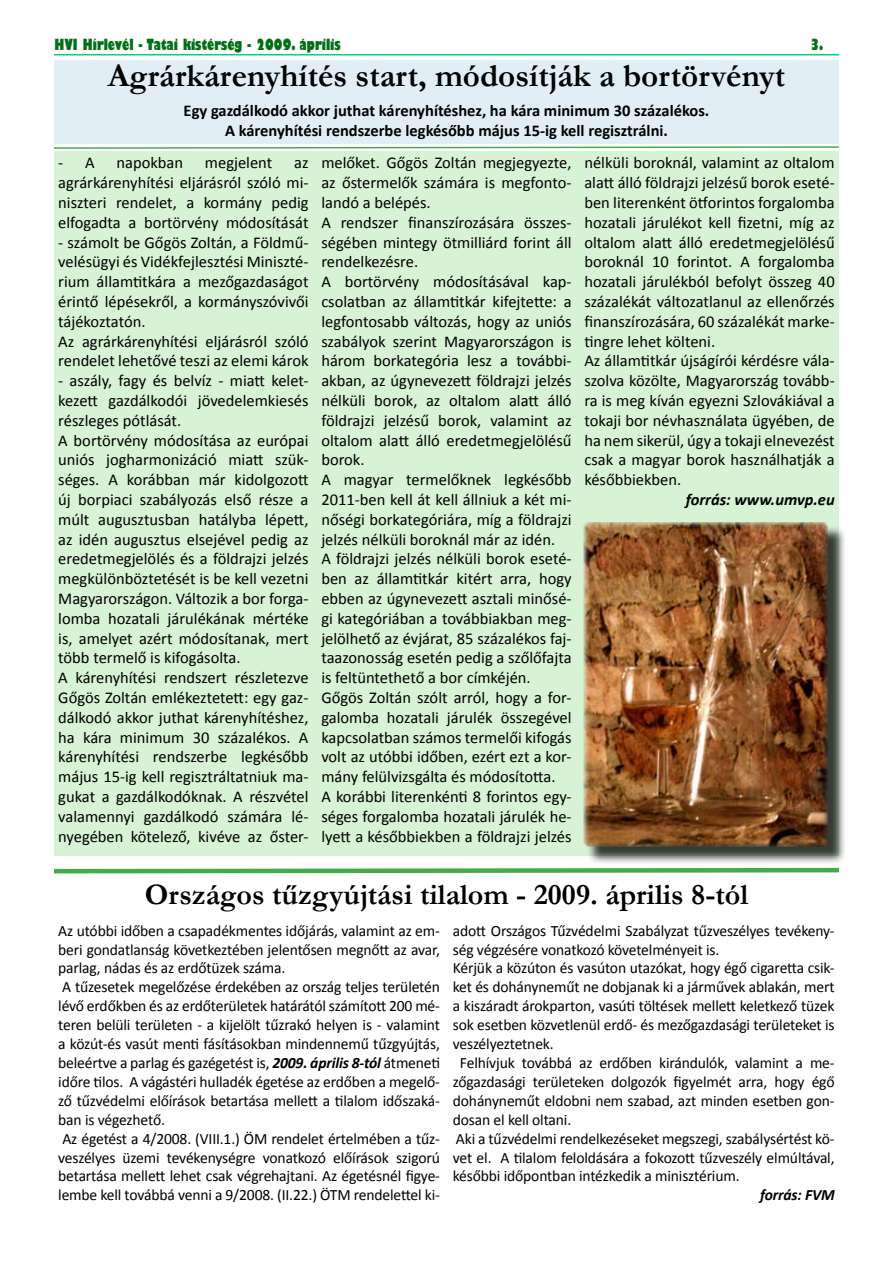
<style>
.page{position:relative;width:893px;height:1263px;background:#fff}
.page>*{position:absolute;margin:0;border:0;box-sizing:border-box;transform-origin:0 0}
.t1{font:700 33px "Garamond";color:#000}
.t2{font:700 30px "Garamond";color:#000}
.t3{font:16.5px/19.8px "Calibri";color:#000}
.t4{font:700 16.5px/19.8px "Calibri";color:#000;text-align:center}
.t5{font:italic 700 16.5px "Calibri";color:#000}
.t6{font:15.75px/18.9px "Calibri";letter-spacing:-.01em;color:#000}
.t7{font:italic 700 15.75px "Calibri";letter-spacing:-.01em;color:#000}
.t8{font:800 condensed 15px "Gill Sans";color:#007116}
.s1{font-weight:700;font-style:italic}
</style>
<div class="page">
<div style="left:54px;top:152px;width:785px;height:704px;background:#d7f2d5"></div>
<div style="left:54px;top:60px;width:785px;height:84px;background:#e1eef5"></div>
<svg style="left:54px;top:868px;width:785px;height:6px;background:#78c47e"></svg>
<div style="left:586px;top:525px;width:277px;height:346px;background:#000;opacity:.75"></div>
<img style="left:584px;top:522px;width:244px;height:324px">
<svg style="left:54px;top:146px;width:785px;height:3px"></svg>
<hr style="left:54px;top:54px;width:785px;height:2px;background:#00d382">
<p class="t8" style="left:54px;top:35px;width:288px">HVI Hírlevél - Tatai kistérség - 2009. április</p>
<p class="t8" style="left:810px;top:35px;width:14px">3.</p>
<h1 class="t1" style="left:108px;top:53px;width:679px">Agrárkárenyhítés start, módosítják a bortörvényt</h1>
<p class="t4" style="left:184px;top:100px;width:527px">Egy gazdálkodó akkor juthat kárenyhítéshez, ha kára minimum 30 százalékos.<br>A kárenyhítési rendszerbe legkésőbb május 15-ig kell regisztrálni.</p>
<p class="t3" style="left:58px;top:152px;width:38px">- A</p>
<p class="t3" style="left:116px;top:152px;width:68px">napokban</p>
<p class="t3" style="left:205px;top:152px;width:69px">megjelent</p>
<p class="t3" style="left:58px;top:152px;width:252px;text-align:justify;text-indent:236px">az agrárkárenyhítési eljárásról szóló mi&shy;niszteri rendelet, a kormány pedig elfogadta a bortörvény módosítását</p>
<p class="t3" style="left:58px;top:231px;width:252px">- számolt be Gőgös Zoltán, a Földmű&shy;velésügyi és Vidékfejlesztési Miniszté&shy;rium államtitkára a mezőgazdaságot érintő lépésekről, a kormányszóvivői tájékoztatón.<br>Az agrárkárenyhítési eljárásról szóló rendelet lehetővé teszi az elemi károk</p>
<p class="t3" style="left:58px;top:370px;width:252px">- aszály, fagy és belvíz - miatt kelet&shy;kezett gazdálkodói jövedelemkiesés részleges pótlását.<br>A bortörvény módosítása az európai uniós jogharmonizáció miatt szük&shy;séges. A korábban már kidolgozott új borpiaci szabályozás első része a múlt augusztusban hatályba lépett, az idén augusztus elsejével pedig az eredetmegjelölés és a földrajzi jelzés megkülönböztetését is be kell vezetni Magyarországon. Változik a bor forga&shy;lomba hozatali járulékának mértéke is, amelyet azért módosítanak, mert több termelő is kifogásolta.<br>A kárenyhítési rendszert részletezve Gőgös Zoltán emlékeztetett: egy gaz&shy;dálkodó akkor juthat kárenyhítéshez, ha kára minimum 30 százalékos. A kárenyhítési rendszerbe legkésőbb május 15-ig kell regisztráltatniuk ma&shy;gukat a gazdálkodóknak. A részvétel valamennyi gazdálkodó számára lé&shy;nyegében kötelező, kivéve az őster-</p>
<p class="t3" style="left:321px;top:152px;width:252px">melőket. Gőgös Zoltán megjegyezte, az őstermelők számára is megfonto&shy;landó a belépés.<br>A rendszer finanszírozására összes&shy;ségében mintegy ötmilliárd forint áll rendelkezésre.<br>A bortörvény módosításával kap&shy;csolatban az államtitkár kifejtette: a legfontosabb változás, hogy az uniós szabályok szerint Magyarországon is három borkategória lesz a további&shy;akban, az úgynevezett földrajzi jelzés nélküli borok, az oltalom alatt álló földrajzi jelzésű borok, valamint az oltalom alatt álló eredetmegjelölésű borok.<br>A magyar termelőknek legkésőbb 2011-ben kell át kell állniuk a két mi&shy;nőségi borkategóriára, míg a földrajzi jelzés nélküli boroknál már az idén.<br>A földrajzi jelzés nélküli borok eseté&shy;ben az államtitkár kitért arra, hogy ebben az úgynevezett asztali minősé&shy;gi kategóriában a továbbiakban meg&shy;jelölhető az évjárat, 85 százalékos faj&shy;taazonosság esetén pedig a szőlőfajta is feltüntethető a bor címkéjén.<br>Gőgös Zoltán szólt arról, hogy a for&shy;galomba hozatali járulék összegével kapcsolatban számos termelői kifogás volt az utóbbi időben, ezért ezt a kor&shy;mány felülvizsgálta és módosította.<br>A korábbi literenkénti 8 forintos egy&shy;séges forgalomba hozatali járulék he&shy;lyett a későbbiekben a földrajzi jelzés</p>
<p class="t3" style="left:584px;top:152px;width:252px">nélküli boroknál, valamint az oltalom alatt álló földrajzi jelzésű borok eseté&shy;ben literenként ötforintos forgalomba hozatali járulékot kell fizetni, míg az oltalom alatt álló eredetmegjelölésű boroknál 10 forintot. A forgalomba hozatali járulékból befolyt összeg 40 százalékát változatlanul az ellenőrzés finanszírozására, 60 százalékát marke&shy;tingre lehet költeni.<br>Az államtitkár újságírói kérdésre vála&shy;szolva közölte, Magyarország tovább&shy;ra is meg kíván egyezni Szlovákiával a tokaji bor névhasználata ügyében, de ha nem sikerül, úgy a tokaji elnevezést csak a magyar borok használhatják a későbbiekben.</p>
<p class="t5" style="left:686px;top:489px;width:151px">forrás: www.umvp.eu</p>
<h2 class="t2" style="left:145px;top:874px;width:605px">Országos tűzgyújtási tilalom - 2009. április 8-tól</h2>
<p class="t6" style="left:58px;top:920px;width:383px">Az utóbbi időben a csapadékmentes időjárás, valamint az em&shy;beri gondatlanság következtében jelentősen megnőtt az avar, parlag, nádas és az erdőtüzek száma.<br>A tűzesetek megelőzése érdekében az ország teljes területén lévő erdőkben és az erdőterületek határától számított 200 mé&shy;teren belüli területen - a kijelölt tűzrakó helyen is - valamint a közút-és vasút menti fásításokban mindennemű tűzgyújtás, beleértve a parlag és gazégetést is, <span class="s1">2009. április 8-tól</span> átmeneti időre tilos. A vágástéri hulladék égetése az erdőben a megelő&shy;ző tűzvédelmi előírások betartása mellett a tilalom időszaká&shy;ban is végezhető.<br>Az égetést a 4/2008. (VIII.1.) ÖM rendelet értelmében a tűz&shy;veszélyes üzemi tevékenységre vonatkozó előírások szigorú betartása mellett lehet csak végrehajtani. Az égetésnél figye&shy;lembe kell továbbá venni a 9/2008. (II.22.) ÖTM rendelettel ki-</p>
<p class="t6" style="left:453px;top:920px;width:383px">adott Országos Tűzvédelmi Szabályzat tűzveszélyes tevékeny-</p>
<p class="t6" style="left:453px;top:939px;width:268px">ség végzésére vonatkozó követelményeit is.</p>
<p class="t6" style="left:453px;top:958px;width:383px">Kérjük a közúton és vasúton utazókat, hogy égő cigaretta csik-</p>
<p class="t6" style="left:453px;top:977px;width:383px">ket és dohányneműt ne dobjanak ki a járművek ablakán, mert</p>
<p class="t6" style="left:453px;top:996px;width:383px">a kiszáradt árokparton, vasúti töltések mellett keletkező tüzek</p>
<p class="t6" style="left:453px;top:1015px;width:383px">sok esetben közvetlenül erdő- és mezőgazdasági területeket is</p>
<p class="t6" style="left:453px;top:1034px;width:102px">veszélyeztetnek.</p>
<p class="t6" style="left:460px;top:1052px;width:376px">Felhívjuk továbbá az erdőben kirándulók, valamint a me-</p>
<p class="t6" style="left:453px;top:1071px;width:383px">zőgazdasági területeken dolgozók figyelmét arra, hogy égő</p>
<p class="t6" style="left:453px;top:1090px;width:383px">dohányneműt eldobni nem szabad, azt minden esetben gon-</p>
<p class="t6" style="left:453px;top:1109px;width:120px">dosan el kell oltani.</p>
<p class="t6" style="left:456px;top:1128px;width:380px">Aki a tűzvédelmi rendelkezéseket megszegi, szabálysértést kö-</p>
<p class="t6" style="left:453px;top:1147px;width:383px">vet el. A tilalom feloldására a fokozott tűzveszély elmúltával,</p>
<p class="t6" style="left:453px;top:1166px;width:288px">későbbi időpontban intézkedik a minisztérium.</p>
<p class="t7" style="left:760px;top:1185px;width:76px">forrás: FVM</p>
</div>
